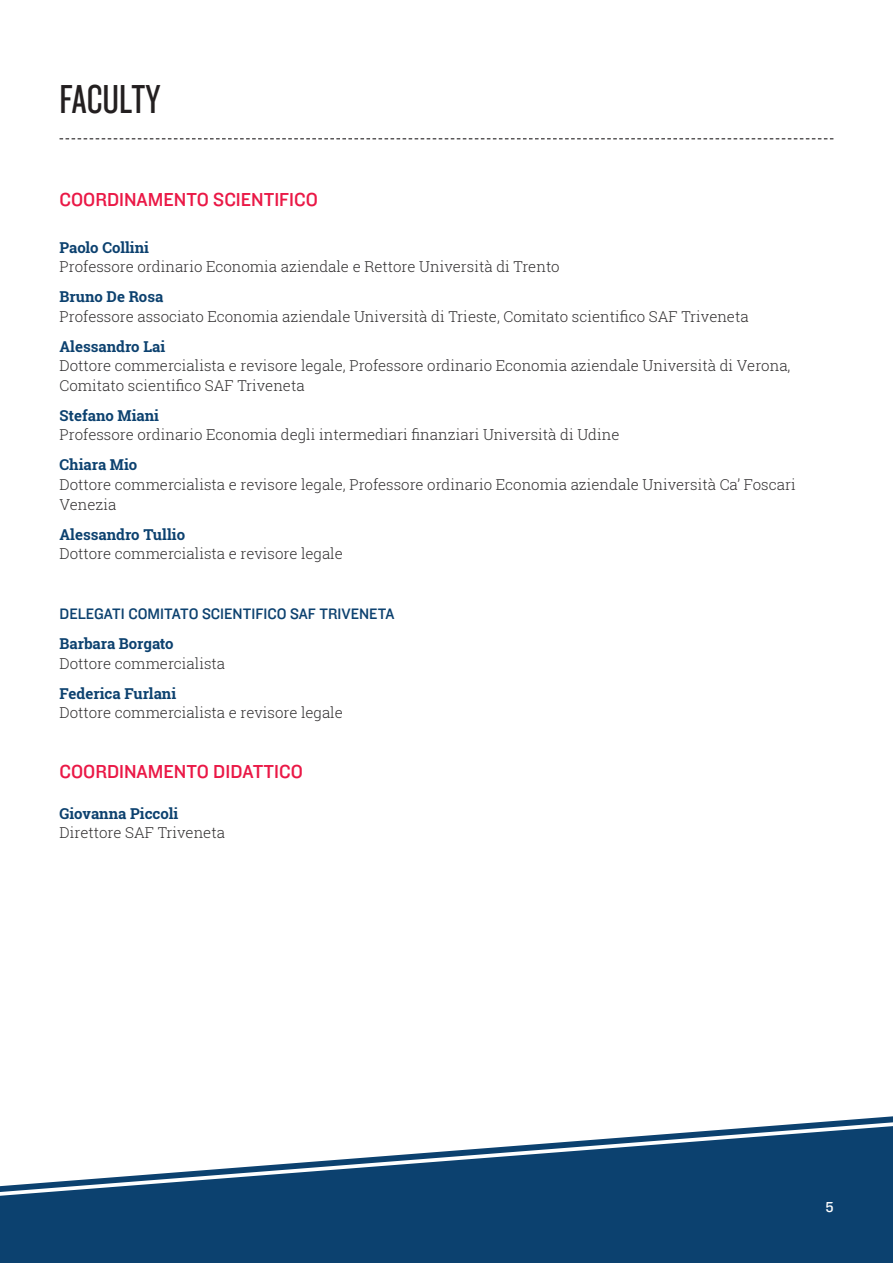
<style>
.page{position:relative;width:893px;height:1263px;background:#fff}
.page>*{position:absolute;margin:0;border:0;box-sizing:border-box;transform-origin:0 0}
.t1{font:42px "Knockout HTF28 Junior Featherwt";color:#231f20}
.t2{font:19.5px "Knockout HTF31 Junior Middlewt";color:#ea1846}
.t3{font:15.75px "Knockout HTF31 Junior Middlewt";color:#0c416f}
.t4{font:300 15px/19.5px "Roboto Slab";color:#312f30}
.t5{font:700 15px "Roboto Slab";color:#0c416f}
.t6{font:15px "Knockout HTF31 Junior Middlewt";color:#fff}
</style>
<div class="page">
<svg style="left:60px;top:138px;width:773px;height:1px"></svg>
<svg style="left:0;top:1116px;width:893px;height:147px"></svg>
<h1 class="t1" style="left:60px;top:78px;width:102px">FACULTY</h1>
<h2 class="t2" style="left:60px;top:189px;width:260px">COORDINAMENTO SCIENTIFICO</h2>
<p class="t5" style="left:60px;top:237px;width:91px">Paolo Collini</p>
<p class="t4" style="left:60px;top:257px;width:502px">Professore ordinario Economia aziendale e Rettore Università di Trento</p>
<p class="t5" style="left:60px;top:287px;width:105px">Bruno De Rosa</p>
<p class="t4" style="left:60px;top:306px;width:691px">Professore associato Economia aziendale Università di Trieste, Comitato scientifico SAF Triveneta</p>
<p class="t5" style="left:60px;top:336px;width:107px">Alessandro Lai</p>
<p class="t4" style="left:60px;top:356px;width:732px">Dottore commercialista e revisore legale, Professore ordinario Economia aziendale Università di Verona,<br>Comitato scientifico SAF Triveneta</p>
<p class="t5" style="left:60px;top:405px;width:101px">Stefano Miani</p>
<p class="t4" style="left:60px;top:425px;width:561px">Professore ordinario Economia degli intermediari finanziari Università di Udine</p>
<p class="t5" style="left:60px;top:455px;width:79px">Chiara Mio</p>
<p class="t4" style="left:60px;top:474px;width:738px">Dottore commercialista e revisore legale, Professore ordinario Economia aziendale Università Ca’ Foscari<br>Venezia</p>
<p class="t5" style="left:60px;top:524px;width:127px">Alessandro Tullio</p>
<p class="t4" style="left:60px;top:543px;width:285px">Dottore commercialista e revisore legale</p>
<p class="t3" style="left:60px;top:605px;width:337px">DELEGATI COMITATO SCIENTIFICO SAF TRIVENETA</p>
<p class="t5" style="left:60px;top:633px;width:115px">Barbara Borgato</p>
<p class="t4" style="left:60px;top:653px;width:167px">Dottore commercialista</p>
<p class="t5" style="left:60px;top:683px;width:118px">Federica Furlani</p>
<p class="t4" style="left:60px;top:702px;width:285px">Dottore commercialista e revisore legale</p>
<h2 class="t2" style="left:60px;top:761px;width:245px">COORDINAMENTO DIDATTICO</h2>
<p class="t5" style="left:60px;top:803px;width:120px">Giovanna Piccoli</p>
<p class="t4" style="left:60px;top:822px;width:167px">Direttore SAF Triveneta</p>
<p class="t6" style="left:825px;top:1199px;width:10px">5</p>
</div>
